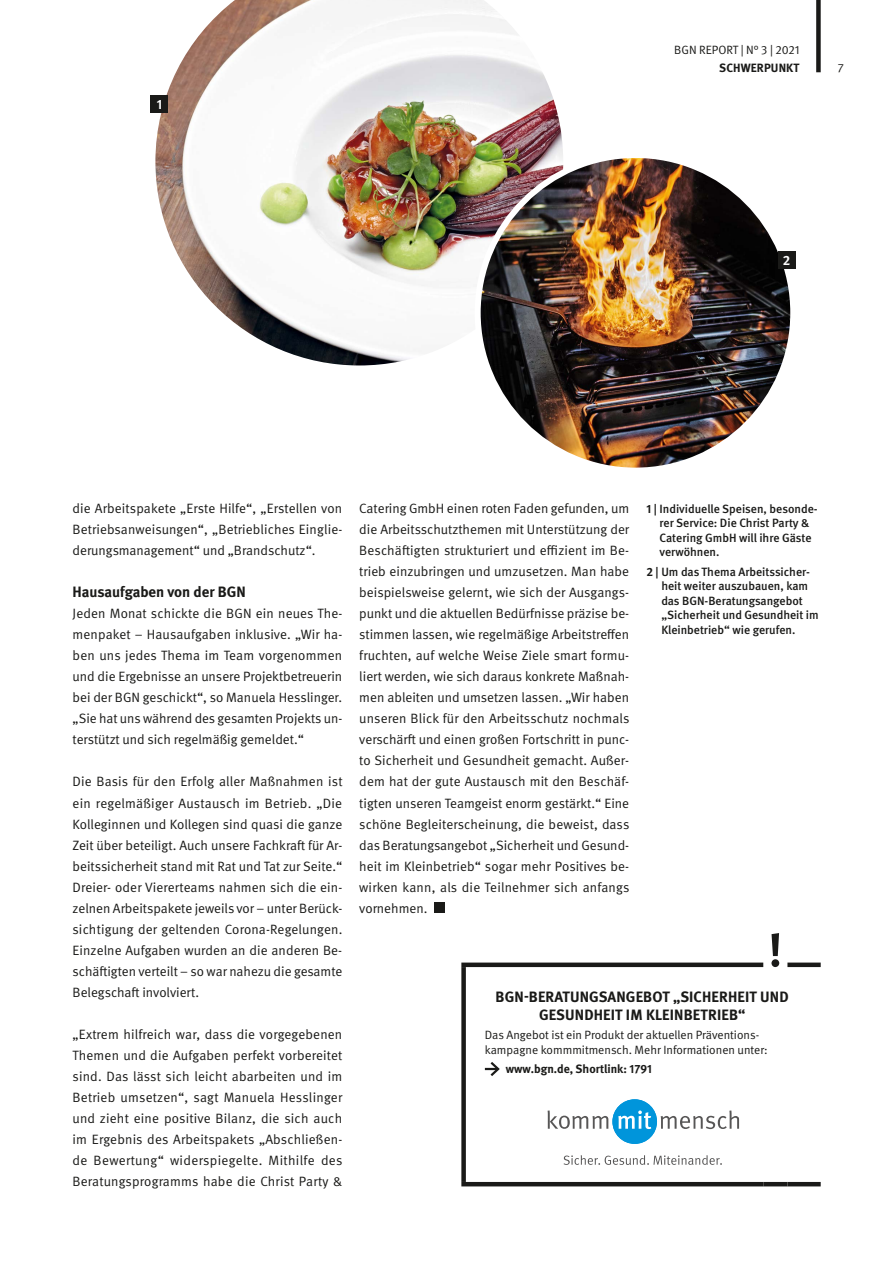
<style>
.page{position:relative;width:893px;height:1263px;background:#fff}
.page>*{position:absolute;margin:0;border:0;box-sizing:border-box;transform-origin:0 0}
.t1{font:700 15px/18px "DGUV Meta";letter-spacing:.01em;color:#1a1a18;text-align:center}
.t2{font:13.5px/21px "DGUV Meta";color:#1a1a18;text-align:justify}
.t3{font:700 13.5px "DGUV Meta";color:#fff}
.t4{font:500 12px/14.4px "DGUV Meta";color:#1a1a18}
.t5{font:12px/15px "DGUV Meta";color:#1a1a18}
.t6{font:700 12px "DGUV Meta";color:#1a1a18}
.s1{font-weight:700}
</style>
<div class="page">
<img style="left:155px;top:0;width:408px;height:365px">
<img style="left:478px;top:155px;width:315px;height:316px;border-radius:158px">
<hr style="left:461px;top:1182px;width:302px;height:4px;background:#1a1a18">
<hr style="left:763px;top:1182px;width:24px;height:4px;background:#1a1a18">
<hr style="left:787px;top:1182px;width:34px;height:4px;background:#1a1a18">
<div style="left:461px;top:962px;width:302px;height:5px;background:#1a1a18"></div>
<div style="left:787px;top:962px;width:34px;height:5px;background:#1a1a18"></div>
<div style="left:461px;top:967px;width:5px;height:215px;background:#1a1a18"></div>
<svg style="left:771px;top:933px;width:8px;height:34px"></svg>
<svg style="left:485px;top:1062px;width:15px;height:14px"></svg>
<div style="left:434px;top:902px;width:11px;height:11px;background:#1a1a18"></div>
<div style="left:151px;top:96px;width:17px;height:17px;background:#1a1a18"></div>
<div style="left:778px;top:252px;width:17px;height:17px;background:#1a1a18"></div>
<div style="left:612px;top:1099px;width:45px;height:45px;background:#0095db;border-radius:50%"></div>
<svg style="left:547px;top:1110px;width:61px;height:19px"></svg>
<svg style="left:618px;top:1110px;width:33px;height:19px"></svg>
<svg style="left:661px;top:1110px;width:78px;height:19px"></svg>
<svg style="left:564px;top:1155px;width:158px;height:10px"></svg>
<div style="left:816px;top:0;width:5px;height:72px;background:#1a1a18"></div>
<p class="t3" style="left:157px;top:97px;width:7px">1</p>
<p class="t5" style="left:674px;top:43px;width:127px">BGN REPORT | N° 3 | 2021</p>
<p class="t6" style="left:719px;top:61px;width:82px">SCHWERPUNKT</p>
<p class="t5" style="left:838px;top:61px;width:8px">7</p>
<p class="t3" style="left:783px;top:253px;width:9px">2</p>
<p class="t2" style="left:73px;top:498px;width:271px">die Arbeitspakete „Erste Hilfe“, „Erstellen von Betriebsanweisungen“, „Betriebliches Einglie&shy;derungsmanagement“ und „Brandschutz“.</p>
<p class="t1" style="left:73px;top:583px;width:175px">Hausaufgaben von der BGN</p>
<p class="t2" style="left:73px;top:603px;width:271px">Jeden Monat schickte die BGN ein neues The&shy;menpaket – Hausaufgaben inklusive. „Wir ha&shy;ben uns jedes Thema im Team vorgenommen und die Ergebnisse an unsere Projektbetreuerin bei der BGN geschickt“, so Manuela Hesslinger. „Sie hat uns während des gesamten Projekts un&shy;terstützt und sich regelmäßig gemeldet.“</p>
<p class="t2" style="left:73px;top:772px;width:271px">Die Basis für den Erfolg aller Maßnahmen ist ein regelmäßiger Austausch im Betrieb. „Die Kolleginnen und Kollegen sind quasi die ganze Zeit über beteiligt. Auch unsere Fachkraft für Ar&shy;beitssicherheit stand mit Rat und Tat zur Seite.“ Dreier- oder Viererteams nahmen sich die ein&shy;zelnen Arbeitspakete jeweils vor – unter Berück&shy;sichtigung der geltenden Corona-Regelungen.<br>Einzelne Aufgaben wurden an die anderen Be&shy;schäftigten verteilt – so war nahezu die gesamte Belegschaft involviert.</p>
<p class="t2" style="left:73px;top:1024px;width:271px">„Extrem hilfreich war, dass die vorgegebenen Themen und die Aufgaben perfekt vorbereitet sind. Das lässt sich leicht abarbeiten und im Betrieb umsetzen“, sagt Manuela Hesslinger und zieht eine positive Bilanz, die sich auch im Ergebnis des Arbeitspakets „Abschließen&shy;de Bewertung“ widerspiegelte. Mithilfe des Beratungsprogramms habe die Christ Party &amp;</p>
<p class="t2" style="left:359px;top:498px;width:272px">Catering GmbH einen roten Faden gefunden, um die Arbeitsschutzthemen mit Unterstützung der Beschäftigten strukturiert und effizient im Be&shy;trieb einzubringen und umzusetzen. Man habe beispielsweise gelernt, wie sich der Ausgangs&shy;punkt und die aktuellen Bedürfnisse präzise be&shy;stimmen lassen, wie regelmäßige Arbeitstreffen fruchten, auf welche Weise Ziele smart formu&shy;liert werden, wie sich daraus konkrete Maßnah&shy;men ableiten und umsetzen lassen. „Wir haben unseren Blick für den Arbeitsschutz nochmals verschärft und einen großen Fortschritt in punc&shy;to Sicherheit und Gesundheit gemacht. Außer&shy;dem hat der gute Austausch mit den Beschäf&shy;tigten unseren Teamgeist enorm gestärkt.“ Eine schöne Begleiterscheinung, die beweist, dass das Beratungsangebot „Sicherheit und Gesund&shy;heit im Kleinbetrieb“ sogar mehr Positives be&shy;wirken kann, als die Teilnehmer sich anfangs vornehmen.</p>
<p class="t4" style="left:659px;top:502px;width:160px;text-indent:-13px"><span class="s1">1</span> | Individuelle Speisen, besonde&shy;rer Service: Die Christ Party &amp;<br>Catering GmbH will ihre Gäste verwöhnen.</p>
<p class="t4" style="left:661px;top:565px;width:159px;text-indent:-15px"><span class="s1">2</span> | Um das Thema Arbeitssicher&shy;heit weiter auszubauen, kam das BGN-Beratungsangebot „Sicherheit und Gesundheit im<br>Kleinbetrieb“ wie gerufen.</p>
<p class="t1" style="left:496px;top:988px;width:295px">BGN-BERATUNGSANGEBOT „SICHERHEIT UND<br>GESUNDHEIT IM KLEINBETRIEB“</p>
<p class="t5" style="left:485px;top:1027px;width:284px">Das Angebot ist ein Produkt der aktuellen Präventions&shy;kampagne kommmitmensch. Mehr Informationen unter:</p>
<p class="t6" style="left:506px;top:1062px;width:148px">www.bgn.de, Shortlink: 1791</p>
</div>
